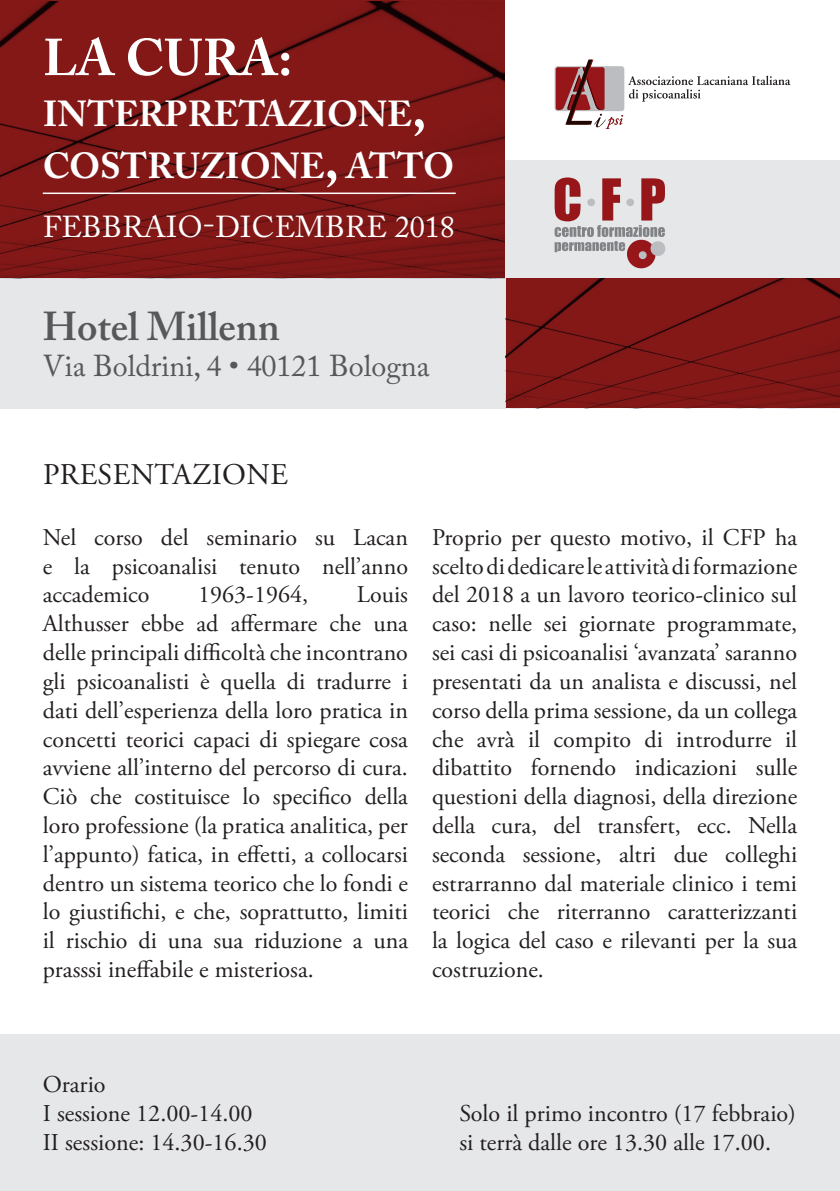
<style>
.page{position:relative;width:840px;height:1191px;background:#fff}
.page>*{position:absolute;margin:0;border:0;box-sizing:border-box;transform-origin:0 0}
.t1{font:700 51.4px "Adobe Caslon Pro";letter-spacing:.005em;color:#fff}
.t2{font:600 40px "Adobe Caslon Pro";color:#57585a}
.t3{font:700 36px/51.4px "Adobe Caslon Pro";letter-spacing:-.005em;color:#fff}
.t4{font:30.2px "Adobe Caslon Pro";letter-spacing:.01em;color:#fff}
.t5{font:30px "Adobe Caslon Pro";color:#57585a}
.t6{font:30px "Adobe Garamond Pro";letter-spacing:.015em;color:#231f20}
.t7{font:24.2px/29px "Adobe Garamond Pro";color:#231f20}
.t8{font:24px/28.8px "Adobe Garamond Pro";color:#231f20;text-align:justify}
.s1{font-style:inherit}
.s2{font-size:51.4px}
</style>
<div class="page">
<div style="left:0;top:1034px;width:839px;height:157px;background:#e6e7e9"></div>
<svg style="left:557px;top:60px;width:233px;height:69px"></svg>
<div style="left:555px;top:67px;width:5px;height:43px;background:#961619;border-radius:2px"></div>
<hr style="left:600px;top:67px;width:4px;height:43px;background:#961619;border-radius:2px">
<div style="left:505px;top:160px;width:334px;height:118px;background:#e6e7e9"></div>
<svg style="left:554px;top:177px;width:111px;height:91px"></svg>
<div style="left:0;top:278px;width:505px;height:130px;background:#e6e7e9"></div>
<img style="left:505px;top:278px;width:334px;height:130px">
<img style="left:0;top:1px;width:504px;height:277px">
<hr style="left:43px;top:192px;width:412px;height:2px;background:#fff">
<h1 class="t1" style="left:43px;top:27px;width:250px">LA CURA<span class="s1">:</span></h1>
<h3 class="t3" style="left:43px;top:88px;width:412px">INTERPRETAZIONE<span class="s2">,<br></span>COSTRUZIONE<span class="s2">,</span> ATTO</h3>
<p class="t4" style="left:43px;top:208px;width:413px">FEBBRAIO-DICEMBRE 2018</p>
<h2 class="t2" style="left:43px;top:302px;width:238px">Hotel Millenn</h2>
<p class="t5" style="left:43px;top:348px;width:388px">Via Boldrini, 4 • 40121 Bologna</p>
<p class="t6" style="left:43px;top:456px;width:246px">PRESENTAZIONE</p>
<p class="t8" style="left:43px;top:523px;width:366px">Nel corso del seminario su Lacan e la psicoanalisi tenuto nell’anno accademico</p>
<p class="t8" style="left:198px;top:581px;width:111px">1963-1964,</p>
<p class="t8" style="left:43px;top:581px;width:366px;text-indent:314px">Louis Althusser ebbe ad affermare che una delle principali difficoltà che incontrano gli psicoanalisti è quella di tradurre i dati dell’esperienza della loro pratica in concetti teorici capaci di spiegare cosa avviene all’interno del percorso di cura.<br>Ciò che costituisce lo specifico della loro professione (la pratica analitica, per l’appunto) fatica, in effetti, a collocarsi dentro un sistema teorico che lo fondi e lo giustifichi, e che, soprattutto, limiti il rischio di una sua riduzione a una prasssi ineffabile e misteriosa.</p>
<p class="t8" style="left:432px;top:523px;width:366px">Proprio per questo motivo, il CFP ha scelto di dedicare le attività di formazione del 2018 a un lavoro teorico-clinico sul caso: nelle sei giornate programmate, sei casi di psicoanalisi ‘avanzata’ saranno presentati da un analista e discussi, nel corso della prima sessione, da un collega che avrà il compito di introdurre il dibattito fornendo indicazioni sulle questioni della diagnosi, della direzione della cura, del transfert, ecc. Nella seconda sessione, altri due colleghi estrarranno dal materiale clinico i temi teorici che riterranno caratterizzanti la logica del caso e rilevanti per la sua costruzione.</p>
<p class="t7" style="left:43px;top:1070px;width:225px">Orario<br>I sessione 12.00-14.00<br>II sessione: 14.30-16.30</p>
<p class="t7" style="left:459px;top:1100px;width:338px">Solo il primo incontro (17 febbraio) si terrà dalle ore 13.30 alle 17.00.</p>
</div>
